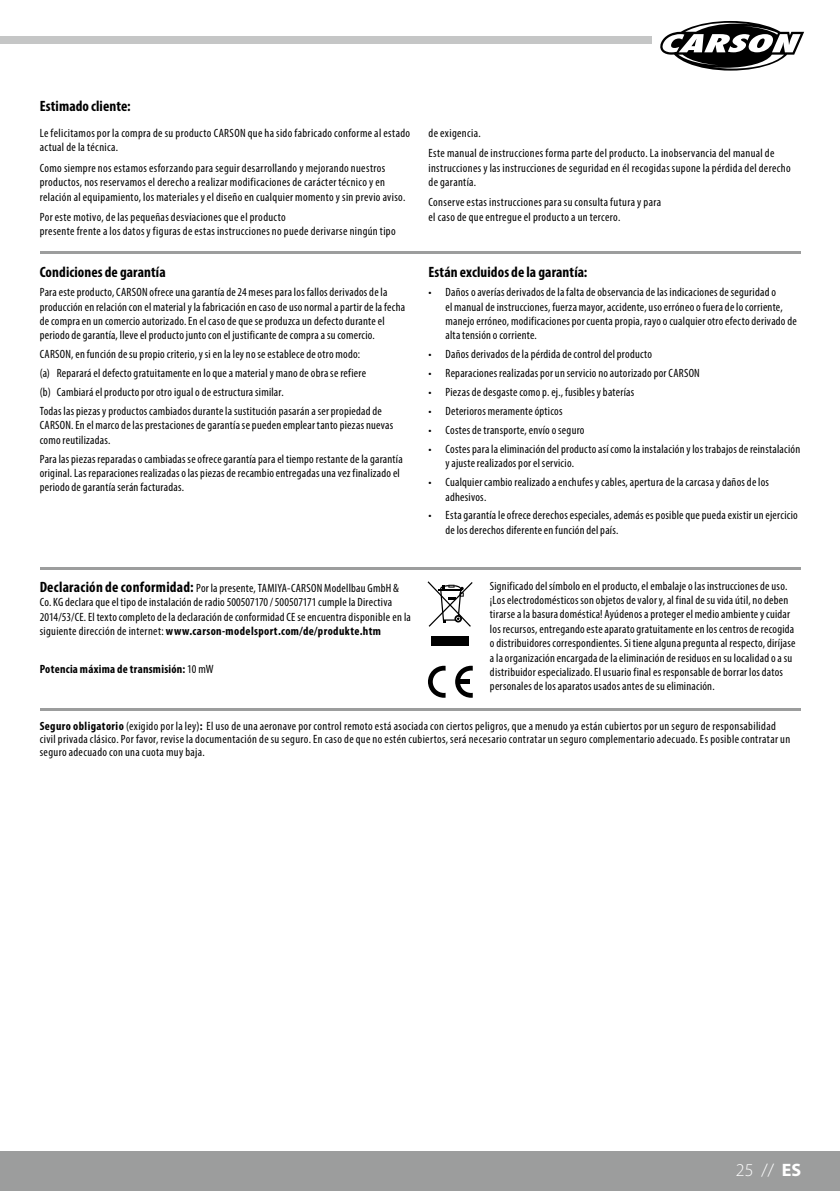
<style>
.page{position:relative;width:840px;height:1191px;background:#fff}
.page>*{position:absolute;margin:0;border:0;box-sizing:border-box;transform-origin:0 0}
.t1{font:300 18px "Myriad Pro";color:#fff}
.t2{font:700 condensed 15px "Myriad Pro";letter-spacing:.005em;color:#000}
.t3{font:condensed 12px/14.4px "Myriad Pro";letter-spacing:.02em;color:#000}
.t4{font:700 condensed 12px "Myriad Pro";letter-spacing:.025em;color:#000}
.s1{font-weight:700;font-size:15px}
.s2{font-weight:700}
.s3{font-weight:400}
</style>
<div class="page">
<div style="left:0;top:1151px;width:839px;height:40px;background:#9c9d9d"></div>
<svg style="left:660px;top:21px;width:144px;height:50px"></svg>
<div style="left:0;top:36px;width:651px;height:8px;background:#c5c6c6"></div>
<hr style="left:40px;top:567px;width:759px;height:2px;background:#9c9d9d">
<hr style="left:40px;top:708px;width:759px;height:3px;background:#9c9d9d">
<div style="left:431px;top:636px;width:38px;height:9px;background:#000"></div>
<svg style="left:427px;top:581px;width:45px;height:46px"></svg>
<svg style="left:428px;top:666px;width:17px;height:31px"></svg>
<svg style="left:455px;top:666px;width:17px;height:31px"></svg>
<div style="left:458px;top:679px;width:11px;height:5px;background:#000"></div>
<hr style="left:40px;top:251px;width:759px;height:3px;background:#9c9d9d">
<p class="t2" style="left:40px;top:97px;width:92px">Estimado cliente:</p>
<p class="t3" style="left:40px;top:126px;width:372px">Le felicitamos por la compra de su producto CARSON que ha sido fabricado conforme al estado actual de la técnica.</p>
<p class="t3" style="left:40px;top:160px;width:367px">Como siempre nos estamos esforzando para seguir desarrollando y mejorando nuestros productos, nos reservamos el derecho a realizar modificaciones de carácter técnico y en relación al equipamiento, los materiales y el diseño en cualquier momento y sin previo aviso.</p>
<p class="t3" style="left:40px;top:210px;width:357px">Por este motivo, de las pequeñas desviaciones que el producto<br>presente frente a los datos y figuras de estas instrucciones no puede derivarse ningún tipo</p>
<p class="t2" style="left:40px;top:263px;width:127px">Condiciones de garantía</p>
<p class="t3" style="left:40px;top:285px;width:367px">Para este producto, CARSON ofrece una garantía de 24 meses para los fallos derivados de la producción en relación con el material y la fabricación en caso de uso normal a partir de la fecha de compra en un comercio autorizado. En el caso de que se produzca un defecto durante el periodo de garantía, lleve el producto junto con el justificante de compra a su comercio.</p>
<p class="t3" style="left:40px;top:345px;width:343px;line-height:19px">CARSON, en función de su propio criterio, y si en la ley no se establece de otro modo:<br>(a) Reparará el defecto gratuitamente en lo que a material y mano de obra se refiere<br>(b) Cambiará el producto por otro igual o de estructura similar.<br>Todas las piezas y productos cambiados durante la sustitución pasarán a ser propiedad de</p>
<p class="t3" style="left:40px;top:418px;width:355px">CARSON. En el marco de las prestaciones de garantía se pueden emplear tanto piezas nuevas como reutilizadas.</p>
<p class="t3" style="left:40px;top:451px;width:364px">Para las piezas reparadas o cambiadas se ofrece garantía para el tiempo restante de la garantía original. Las reparaciones realizadas o las piezas de recambio entregadas una vez finalizado el periodo de garantía serán facturadas.</p>
<p class="t3" style="left:40px;top:580px;width:372px"><span class="s1">Declaración de conformidad:</span> Por la presente, TAMIYA-CARSON Modellbau GmbH &amp; Co. KG declara que el tipo de instalación de radio 500507170 / 500507171 cumple la Directiva 2014/53/CE. El texto completo de la declaración de conformidad CE se encuentra disponible en la siguiente dirección de internet: <span class="s2">www.carson-modelsport.com/de/produkte.htm</span></p>
<p class="t4" style="left:40px;top:661px;width:175px">Potencia máxima de transmisión: <span class="s3">10 mW</span></p>
<p class="t3" style="left:428px;top:123px;width:347px;line-height:20.4px">de exigencia.<br>Este manual de instrucciones forma parte del producto. La inobservancia del manual de</p>
<p class="t3" style="left:428px;top:160px;width:363px">instrucciones y las instrucciones de seguridad en él recogidas supone la pérdida del derecho de garantía.</p>
<p class="t3" style="left:428px;top:195px;width:234px">Conserve estas instrucciones para su consulta futura y para el caso de que entregue el producto a un tercero.</p>
<p class="t2" style="left:428px;top:263px;width:160px">Están excluidos de la garantía:</p>
<p class="t3" style="left:445px;top:285px;width:352px;text-indent:-17px">• Daños o averías derivados de la falta de observancia de las indicaciones de seguridad o<br>el manual de instrucciones, fuerza mayor, accidente, uso erróneo o fuera de lo corriente, manejo erróneo, modificaciones por cuenta propia, rayo o cualquier otro efecto derivado de alta tensión o corriente.</p>
<p class="t3" style="left:428px;top:347px;width:225px">• Daños derivados de la pérdida de control del producto</p>
<p class="t3" style="left:428px;top:366px;width:273px">• Reparaciones realizadas por un servicio no autorizado por CARSON</p>
<p class="t3" style="left:428px;top:385px;width:207px">• Piezas de desgaste como p. ej., fusibles y baterías</p>
<p class="t3" style="left:428px;top:404px;width:135px">• Deterioros meramente ópticos</p>
<p class="t3" style="left:428px;top:422px;width:157px">• Costes de transporte, envío o seguro</p>
<p class="t3" style="left:445px;top:441px;width:356px;text-indent:-17px">• Costes para la eliminación del producto así como la instalación y los trabajos de reinstalación y ajuste realizados por el servicio.</p>
<p class="t3" style="left:445px;top:475px;width:325px;text-indent:-17px">• Cualquier cambio realizado a enchufes y cables, apertura de la carcasa y daños de los adhesivos.</p>
<p class="t3" style="left:445px;top:508px;width:353px;text-indent:-17px">• Esta garantía le ofrece derechos especiales, además es posible que pueda existir un ejercicio de los derechos diferente en función del país.</p>
<p class="t3" style="left:489px;top:578px;width:307px">Significado del símbolo en el producto, el embalaje o las instrucciones de uso. ¡Los electrodomésticos son objetos de valor y, al final de su vida útil, no deben tirarse a la basura doméstica! Ayúdenos a proteger el medio ambiente y cuidar los recursos, entregando este aparato gratuitamente en los centros de recogida o distribuidores correspondientes. Si tiene alguna pregunta al respecto, diríjase a la organización encargada de la eliminación de residuos en su localidad o a su distribuidor especializado. El usuario final es responsable de borrar los datos personales de los aparatos usados antes de su eliminación.</p>
<p class="t3" style="left:40px;top:720px;width:751px;line-height:13px"><span class="s2">Seguro obligatorio</span> (exigido por la ley)<span class="s2">:</span> El uso de una aeronave por control remoto está asociada con ciertos peligros, que a menudo ya están cubiertos por un seguro de responsabilidad civil privada clásico. Por favor, revise la documentación de su seguro. En caso de que no estén cubiertos, será necesario contratar un seguro complementario adecuado. Es posible contratar un seguro adecuado con una cuota muy baja.</p>
<h1 class="t1" style="left:735px;top:1159px;width:67px">25 // <span class="s2">ES</span></h1>
</div>
